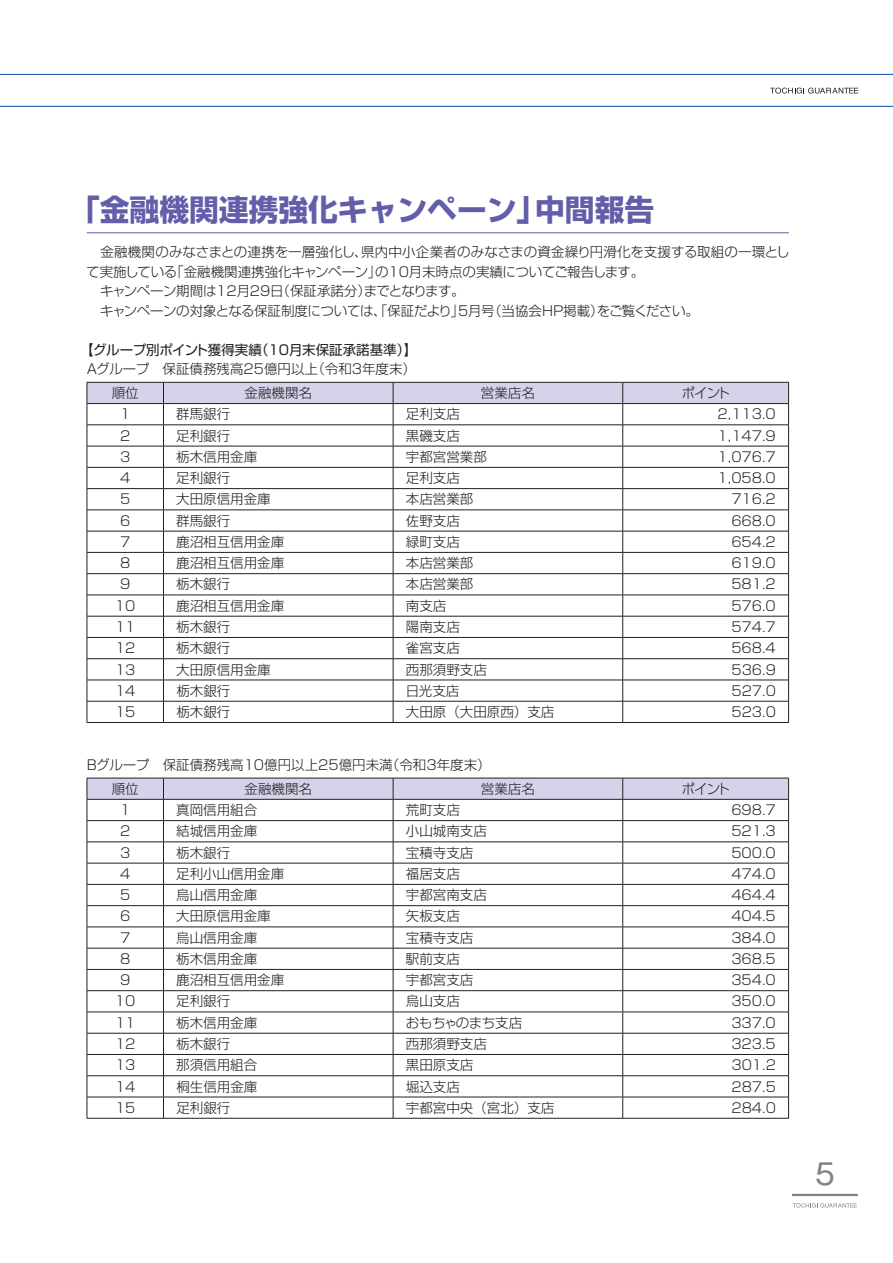
<style>
.page{position:relative;width:893px;height:1263px;background:#fff}
.page>*{position:absolute;margin:0;border:0;box-sizing:border-box;transform-origin:0 0}
.t1{font:700 29.7px "Shin Go Pr 6";color:#625ea9}
.t2{font:28.65px "Gothic MB101 Pr 6";color:#808285}
.t3{font:300 13.5px/19.5px "Shin Go Pr 6";color:#231f20}
.t4{font:13.5px "Shin Go Pr 6";color:#231f20}
.t5{font:300 13.5px "Shin Go Pr 6";letter-spacing:-.035em;color:#231f20}
</style>
<div class="page">
<hr style="left:0;top:106px;width:893px;height:1px;background:#0d4da1">
<hr style="left:0;top:74px;width:893px;height:1px;background:#0d4da1">
<svg style="left:770px;top:88px;width:88px;height:6px"></svg>
<hr style="left:87px;top:232px;width:702px;height:1px;background:#625ea9">
<svg style="left:87px;top:382px;width:702px;height:340px"></svg>
<hr style="left:87px;top:722px;width:76px;height:1px;background:#231f20">
<hr style="left:163px;top:722px;width:230px;height:1px;background:#231f20">
<hr style="left:393px;top:722px;width:230px;height:1px;background:#231f20">
<hr style="left:623px;top:722px;width:166px;height:1px;background:#231f20">
<svg style="left:87px;top:778px;width:702px;height:340px"></svg>
<hr style="left:87px;top:1118px;width:76px;height:1px;background:#231f20">
<hr style="left:163px;top:1118px;width:230px;height:1px;background:#231f20">
<hr style="left:393px;top:1118px;width:230px;height:1px;background:#231f20">
<hr style="left:623px;top:1118px;width:166px;height:1px;background:#231f20">
<svg style="left:793px;top:1203px;width:64px;height:4px"></svg>
<hr style="left:792px;top:1194px;width:66px;height:2px;background:#808285">
<h1 class="t1" style="left:70px;top:186px;width:586px">「金融機関連携強化キャンペーン」中間報告</h1>
<p class="t3" style="left:86px;top:241px;width:705px">　金融機関のみなさまとの連携を一層強化し、県内中小企業者のみなさまの資金繰り円滑化を支援する取組の一環として実施している「金融機関連携強化キャンペーン」の10月末時点の実績についてご報告します。<br>　キャンペーン期間は12月29日（保証承諾分）までとなります。<br>　キャンペーンの対象となる保証制度については、「保証だより」5月号（当協会HP掲載）をご覧ください。</p>
<p class="t4" style="left:80px;top:339px;width:339px">【グループ別ポイント獲得実績（10月末保証承諾基準）】</p>
<p class="t3" style="left:112px;top:356px;width:306px;line-height:23.5px;text-indent:-25px">Aグループ　保証債務残高25億円以上（令和3年度末）順位</p>
<p class="t3" style="left:245px;top:382px;width:69px">金融機関名</p>
<p class="t3" style="left:481px;top:382px;width:55px">営業店名</p>
<p class="t3" style="left:681px;top:382px;width:50px">ポイント</p>
<p class="t3" style="left:120px;top:403px;width:12px">1</p>
<p class="t3" style="left:176px;top:403px;width:55px">群馬銀行</p>
<p class="t3" style="left:406px;top:403px;width:55px">足利支店</p>
<p class="t3" style="left:718px;top:403px;width:60px">2,113.0</p>
<p class="t3" style="left:120px;top:424px;width:12px">2</p>
<p class="t3" style="left:176px;top:424px;width:55px">足利銀行</p>
<p class="t3" style="left:406px;top:424px;width:55px">黒磯支店</p>
<p class="t3" style="left:718px;top:424px;width:60px">1,147.9</p>
<p class="t3" style="left:120px;top:446px;width:12px">3</p>
<p class="t3" style="left:176px;top:446px;width:82px">栃木信用金庫</p>
<p class="t3" style="left:406px;top:446px;width:82px">宇都宮営業部</p>
<p class="t3" style="left:718px;top:446px;width:60px">1,076.7</p>
<p class="t3" style="left:120px;top:467px;width:12px">4</p>
<p class="t3" style="left:176px;top:467px;width:55px">足利銀行</p>
<p class="t3" style="left:406px;top:467px;width:55px">足利支店</p>
<p class="t3" style="left:718px;top:467px;width:60px">1,058.0</p>
<p class="t3" style="left:120px;top:488px;width:12px">5</p>
<p class="t3" style="left:176px;top:488px;width:96px">大田原信用金庫</p>
<p class="t3" style="left:406px;top:488px;width:69px">本店営業部</p>
<p class="t3" style="left:731px;top:488px;width:46px">716.2</p>
<p class="t3" style="left:120px;top:510px;width:12px">6</p>
<p class="t3" style="left:176px;top:510px;width:55px">群馬銀行</p>
<p class="t3" style="left:406px;top:510px;width:55px">佐野支店</p>
<p class="t3" style="left:731px;top:510px;width:46px">668.0</p>
<p class="t3" style="left:120px;top:531px;width:12px">7</p>
<p class="t3" style="left:176px;top:531px;width:109px">鹿沼相互信用金庫</p>
<p class="t3" style="left:406px;top:531px;width:55px">緑町支店</p>
<p class="t3" style="left:731px;top:531px;width:46px">654.2</p>
<p class="t3" style="left:120px;top:552px;width:12px">8</p>
<p class="t3" style="left:176px;top:552px;width:109px">鹿沼相互信用金庫</p>
<p class="t3" style="left:406px;top:552px;width:69px">本店営業部</p>
<p class="t3" style="left:731px;top:552px;width:46px">619.0</p>
<p class="t3" style="left:120px;top:573px;width:12px">9</p>
<p class="t3" style="left:176px;top:573px;width:55px">栃木銀行</p>
<p class="t3" style="left:406px;top:573px;width:69px">本店営業部</p>
<p class="t3" style="left:731px;top:573px;width:46px">581.2</p>
<p class="t3" style="left:115px;top:595px;width:22px">10</p>
<p class="t3" style="left:176px;top:595px;width:109px">鹿沼相互信用金庫</p>
<p class="t3" style="left:406px;top:595px;width:42px">南支店</p>
<p class="t3" style="left:731px;top:595px;width:46px">576.0</p>
<p class="t3" style="left:115px;top:616px;width:22px">11</p>
<p class="t3" style="left:176px;top:616px;width:55px">栃木銀行</p>
<p class="t3" style="left:406px;top:616px;width:55px">陽南支店</p>
<p class="t3" style="left:731px;top:616px;width:46px">574.7</p>
<p class="t3" style="left:115px;top:637px;width:22px">12</p>
<p class="t3" style="left:176px;top:637px;width:55px">栃木銀行</p>
<p class="t3" style="left:406px;top:637px;width:55px">雀宮支店</p>
<p class="t3" style="left:731px;top:637px;width:46px">568.4</p>
<p class="t3" style="left:115px;top:658px;width:22px">13</p>
<p class="t3" style="left:176px;top:658px;width:96px">大田原信用金庫</p>
<p class="t3" style="left:406px;top:658px;width:82px">西那須野支店</p>
<p class="t3" style="left:731px;top:658px;width:46px">536.9</p>
<p class="t3" style="left:115px;top:680px;width:22px">14</p>
<p class="t3" style="left:176px;top:680px;width:55px">栃木銀行</p>
<p class="t3" style="left:406px;top:680px;width:55px">日光支店</p>
<p class="t3" style="left:731px;top:680px;width:46px">527.0</p>
<p class="t3" style="left:115px;top:701px;width:22px">15</p>
<p class="t3" style="left:176px;top:701px;width:55px">栃木銀行</p>
<p class="t3" style="left:406px;top:701px;width:150px">大田原（大田原西）支店</p>
<p class="t3" style="left:731px;top:701px;width:46px">523.0</p>
<p class="t3" style="left:112px;top:752px;width:380px;line-height:23.5px;text-indent:-25px">Bグループ　保証債務残高10億円以上25億円未満（令和3年度末）順位</p>
<p class="t3" style="left:245px;top:778px;width:69px">金融機関名</p>
<p class="t3" style="left:481px;top:778px;width:55px">営業店名</p>
<p class="t3" style="left:681px;top:778px;width:50px">ポイント</p>
<p class="t3" style="left:120px;top:799px;width:12px">1</p>
<p class="t3" style="left:176px;top:799px;width:82px">真岡信用組合</p>
<p class="t3" style="left:406px;top:799px;width:55px">荒町支店</p>
<p class="t3" style="left:731px;top:799px;width:46px">698.7</p>
<p class="t3" style="left:120px;top:820px;width:12px">2</p>
<p class="t3" style="left:176px;top:820px;width:82px">結城信用金庫</p>
<p class="t3" style="left:406px;top:820px;width:82px">小山城南支店</p>
<p class="t3" style="left:731px;top:820px;width:46px">521.3</p>
<p class="t3" style="left:120px;top:841px;width:12px">3</p>
<p class="t3" style="left:176px;top:841px;width:55px">栃木銀行</p>
<p class="t3" style="left:406px;top:841px;width:69px">宝積寺支店</p>
<p class="t3" style="left:731px;top:841px;width:46px">500.0</p>
<p class="t3" style="left:120px;top:863px;width:12px">4</p>
<p class="t3" style="left:176px;top:863px;width:109px">足利小山信用金庫</p>
<p class="t3" style="left:406px;top:863px;width:55px">福居支店</p>
<p class="t3" style="left:731px;top:863px;width:46px">474.0</p>
<p class="t3" style="left:120px;top:884px;width:12px">5</p>
<p class="t3" style="left:176px;top:884px;width:82px">烏山信用金庫</p>
<p class="t3" style="left:406px;top:884px;width:82px">宇都宮南支店</p>
<p class="t3" style="left:731px;top:884px;width:46px">464.4</p>
<p class="t3" style="left:120px;top:905px;width:12px">6</p>
<p class="t3" style="left:176px;top:905px;width:96px">大田原信用金庫</p>
<p class="t3" style="left:406px;top:905px;width:55px">矢板支店</p>
<p class="t3" style="left:731px;top:905px;width:46px">404.5</p>
<p class="t3" style="left:120px;top:926px;width:12px">7</p>
<p class="t3" style="left:176px;top:926px;width:82px">烏山信用金庫</p>
<p class="t3" style="left:406px;top:926px;width:69px">宝積寺支店</p>
<p class="t3" style="left:731px;top:926px;width:46px">384.0</p>
<p class="t3" style="left:120px;top:948px;width:12px">8</p>
<p class="t3" style="left:176px;top:948px;width:82px">栃木信用金庫</p>
<p class="t3" style="left:406px;top:948px;width:55px">駅前支店</p>
<p class="t3" style="left:731px;top:948px;width:46px">368.5</p>
<p class="t3" style="left:120px;top:969px;width:12px">9</p>
<p class="t3" style="left:176px;top:969px;width:109px">鹿沼相互信用金庫</p>
<p class="t3" style="left:406px;top:969px;width:69px">宇都宮支店</p>
<p class="t3" style="left:731px;top:969px;width:46px">354.0</p>
<p class="t3" style="left:115px;top:990px;width:22px">10</p>
<p class="t3" style="left:176px;top:990px;width:55px">足利銀行</p>
<p class="t3" style="left:406px;top:990px;width:55px">烏山支店</p>
<p class="t3" style="left:731px;top:990px;width:46px">350.0</p>
<p class="t3" style="left:115px;top:1012px;width:22px">11</p>
<p class="t3" style="left:176px;top:1012px;width:82px">栃木信用金庫</p>
<p class="t5" style="left:406px;top:1011px;width:118px">おもちゃのまち支店</p>
<p class="t3" style="left:731px;top:1012px;width:46px">337.0</p>
<p class="t3" style="left:115px;top:1033px;width:22px">12</p>
<p class="t3" style="left:176px;top:1033px;width:55px">栃木銀行</p>
<p class="t3" style="left:406px;top:1033px;width:82px">西那須野支店</p>
<p class="t3" style="left:731px;top:1033px;width:46px">323.5</p>
<p class="t3" style="left:115px;top:1054px;width:22px">13</p>
<p class="t3" style="left:176px;top:1054px;width:82px">那須信用組合</p>
<p class="t3" style="left:406px;top:1054px;width:69px">黒田原支店</p>
<p class="t3" style="left:731px;top:1054px;width:46px">301.2</p>
<p class="t3" style="left:115px;top:1075px;width:22px">14</p>
<p class="t3" style="left:176px;top:1075px;width:82px">桐生信用金庫</p>
<p class="t3" style="left:406px;top:1075px;width:55px">堀込支店</p>
<p class="t3" style="left:731px;top:1075px;width:46px">287.5</p>
<p class="t3" style="left:115px;top:1097px;width:22px">15</p>
<p class="t3" style="left:176px;top:1097px;width:55px">足利銀行</p>
<p class="t3" style="left:406px;top:1097px;width:150px">宇都宮中央（宮北）支店</p>
<p class="t3" style="left:731px;top:1097px;width:46px">284.0</p>
<h2 class="t2" style="left:815px;top:1150px;width:21px">5</h2>
</div>
